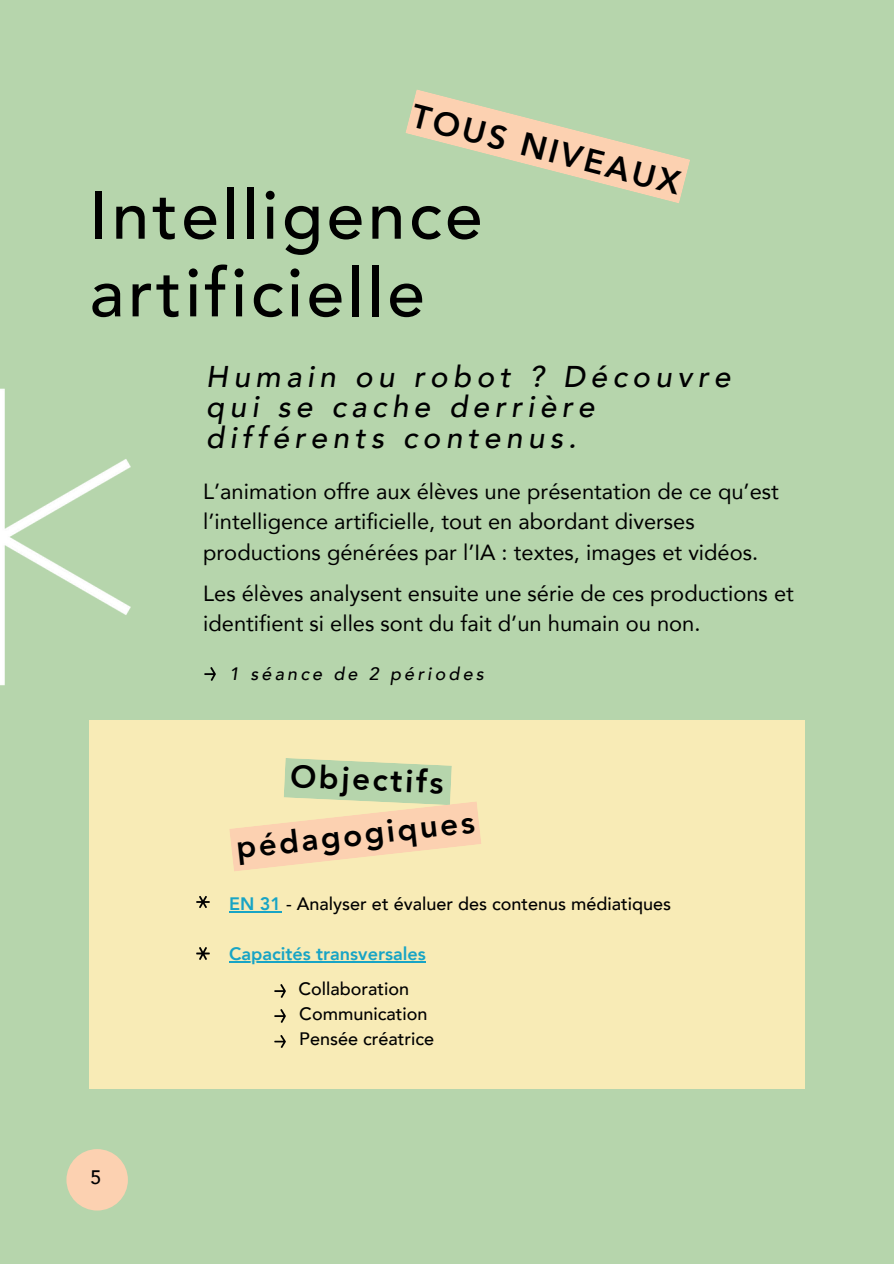
<style>
.page{position:relative;width:894px;height:1264px;background:#fff}
.page>*{position:absolute;margin:0;border:0;box-sizing:border-box;transform-origin:0 0}
.t1{font:500 67.5px/77.7px "Avenir";letter-spacing:.055em;color:#000}
.t2{font:800 33px "Avenir";color:#000}
.t3{font:800 31.5px "Avenir";color:#000}
.t4{font:italic 500 30px/30.3px "Avenir";letter-spacing:.175em;color:#000001}
.t5{font:21.9px/30.6px "Avenir";color:#000}
.t6{font:500 19.5px "Avenir";color:#000001}
.t7{font:500 18px "Avenir";color:#000}
.t8{font:800 18px "Avenir";color:#18a4c5}
.t9{font:italic 500 18px "Avenir";letter-spacing:.175em;color:#000001}
.s1{font-weight:800;color:#18a4c5}
</style>
<div class="page">
<div style="left:0;top:0;width:893px;height:1263px;background:#b6d5ac"></div>
<div style="left:89px;top:720px;width:715px;height:368px;background:#f8ebb6"></div>
<svg style="left:405px;top:89px;width:285px;height:114px"></svg>
<img style="left:204px;top:667px;width:12px;height:14px">
<img style="left:0;top:388px;width:131px;height:298px">
<img style="left:196px;top:896px;width:14px;height:12px">
<hr style="left:229px;top:911px;width:52px;height:1px;background:#18a4c5">
<hr style="left:229px;top:961px;width:196px;height:1px;background:#18a4c5">
<img style="left:274px;top:984px;width:12px;height:14px">
<img style="left:274px;top:1009px;width:12px;height:14px">
<div style="left:66px;top:1149px;width:62px;height:61px;background:#fcd1b1;border-radius:50%"></div>
<svg style="left:229px;top:758px;width:252px;height:113px"></svg>
<img style="left:196px;top:947px;width:14px;height:13px">
<img style="left:274px;top:1035px;width:12px;height:13px">
<h1 class="t2" style="left:417px;top:95px;width:277px;rotate:14deg">TOUS NIVEAUX</h1>
<h2 class="t1" style="left:89px;top:178px;width:394px">Intelligence artificielle</h2>
<h4 class="t4" style="left:206px;top:362px;width:526px">Humain ou robot ? Découvre qui se cache derrière différents contenus.</h4>
<p class="t5" style="left:203px;top:476px;width:577px">L’animation offre aux élèves une présentation de ce qu’est l’intelligence artificielle, tout en abordant diverses productions générées par l’IA : textes, images et vidéos.</p>
<p class="t5" style="left:203px;top:578px;width:592px">Les élèves analysent ensuite une série de ces productions et identifient si elles sont du fait d’un humain ou non.</p>
<p class="t9" style="left:229px;top:661px;width:256px">1 séance de 2 périodes</p>
<p class="t3" style="left:291px;top:754px;width:155px;rotate:3deg">Objectifs</p>
<p class="t3" style="left:234px;top:826px;width:241px;rotate:-6deg">pédagogiques</p>
<p class="t6" style="left:91px;top:1164px;width:12px">5</p>
<p class="t7" style="left:229px;top:892px;width:443px"><span class="s1">EN 31</span> - Analyser et évaluer des contenus médiatiques</p>
<h3 class="t8" style="left:229px;top:942px;width:198px">Capacités transversales</h3>
<h3 class="t7" style="left:298px;top:977px;width:112px">Collaboration</h3>
<p class="t7" style="left:299px;top:1002px;width:130px">Communication</p>
<p class="t7" style="left:299px;top:1027px;width:136px">Pensée créatrice</p>
</div>
